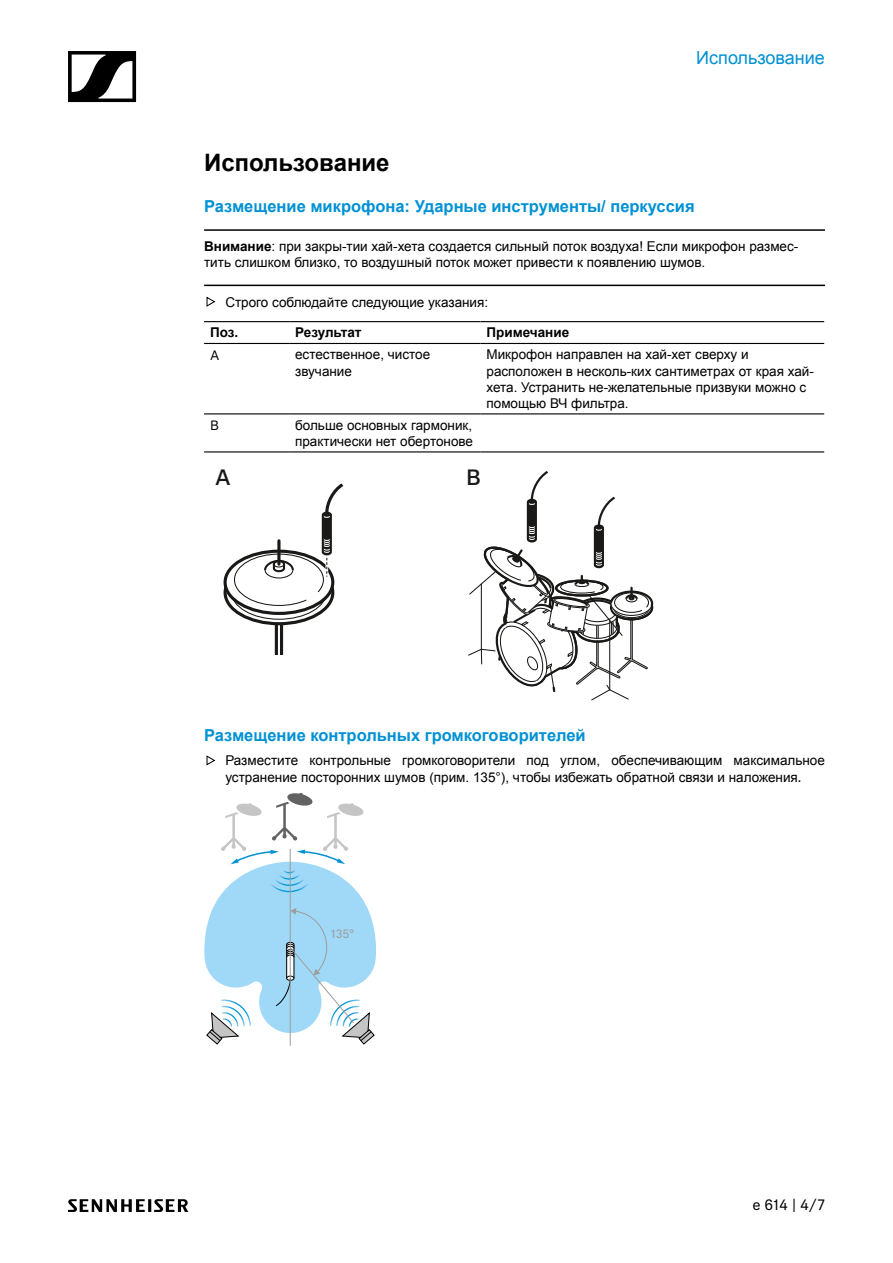
<style>
.page{position:relative;width:893px;height:1263px;background:#fff}
.page>*{position:absolute;margin:0;border:0;box-sizing:border-box;transform-origin:0 0}
.t1{font:700 24px "Arial";color:#000}
.t2{font:500 22.2px "Sennheiser Neue";color:#1a1918}
.t3{font:18px "Arial";color:#0091d4}
.t4{font:700 16.5px "Arial";color:#0091d4}
.t5{font:15px "Sennheiser Neue";color:#000}
.t6{font:13.5px/16.2px "Arial";color:#000}
.t7{font:700 13.5px "Arial";color:#000}
.t8{font:13.5px "Sennheiser Neue";color:#000}
.t9{font:12.15px "Sennheiser Neue";color:#9c9c9c}
.s1{font-weight:700}
.s2{font-family:"Sennheiser Neue"}
</style>
<div class="page">
<svg style="left:68px;top:51px;width:68px;height:51px"></svg>
<svg style="left:68px;top:1199px;width:120px;height:13px"></svg>
<hr style="left:204px;top:229px;width:621px;height:2px;background:#000">
<hr style="left:204px;top:285px;width:621px;height:1px;background:#000">
<svg style="left:206px;top:296px;width:9px;height:11px"></svg>
<hr style="left:204px;top:321px;width:85px;height:1px;background:#000">
<hr style="left:289px;top:321px;width:191px;height:1px;background:#000">
<hr style="left:480px;top:321px;width:344px;height:1px;background:#000">
<hr style="left:204px;top:343px;width:85px;height:1px;background:#000">
<hr style="left:289px;top:343px;width:191px;height:1px;background:#000">
<hr style="left:480px;top:343px;width:344px;height:1px;background:#000">
<hr style="left:204px;top:413px;width:85px;height:1px;background:#000">
<hr style="left:289px;top:413px;width:191px;height:1px;background:#000">
<hr style="left:480px;top:413px;width:344px;height:1px;background:#000">
<hr style="left:204px;top:451px;width:85px;height:1px;background:#000">
<hr style="left:289px;top:451px;width:191px;height:1px;background:#000">
<hr style="left:480px;top:451px;width:344px;height:1px;background:#000">
<div style="left:224px;top:560px;width:110px;height:65px;border:3px solid #1a1918;border-radius:50%"></div>
<svg style="left:225px;top:551px;width:108px;height:62px"></svg>
<div style="left:224px;top:550px;width:110px;height:65px;border:3px solid #1a1918;border-radius:50%"></div>
<hr style="left:280px;top:624px;width:3px;height:31px;background:#1a1918">
<hr style="left:275px;top:624px;width:3px;height:31px;background:#1a1918">
<svg style="left:233px;top:483px;width:111px;height:123px"></svg>
<svg style="left:468px;top:471px;width:186px;height:230px"></svg>
<svg style="left:206px;top:755px;width:9px;height:11px"></svg>
<hr style="left:290px;top:849px;width:1px;height:197px;background:#9c9c9c">
<svg style="left:204px;top:793px;width:172px;height:252px"></svg>
<h3 class="t3" style="left:696px;top:46px;width:130px">Использование</h3>
<h1 class="t1" style="left:204px;top:147px;width:187px">Использование</h1>
<p class="t4" style="left:204px;top:195px;width:492px">Размещение микрофона: Ударные инструменты/ перкуссия</p>
<p class="t6" style="left:204px;top:239px;width:596px"><span class="s1">Внимание</span>: при закры-тии хай-хета создается сильный поток воздуха! Если микрофон размес&shy;тить слишком близко, то воздушный поток может привести к появлению шумов.</p>
<p class="t6" style="left:225px;top:294px;width:264px">Строго соблюдайте следующие указания:</p>
<p class="t7" style="left:210px;top:324px;width:30px">Поз.</p>
<p class="t7" style="left:295px;top:324px;width:68px">Результат</p>
<p class="t7" style="left:486px;top:324px;width:84px">Примечание</p>
<p class="t8" style="left:210px;top:346px;width:11px">A</p>
<p class="t6" style="left:295px;top:347px;width:137px">естественное, чистое звучание</p>
<p class="t6" style="left:486px;top:347px;width:329px">Микрофон направлен на хай-хет сверху и расположен в несколь-ких сантиметрах от края хай&shy;хета. Устранить не-желательные призвуки можно с помощью ВЧ фильтра.</p>
<p class="t8" style="left:210px;top:416px;width:10px">B</p>
<p class="t6" style="left:295px;top:417px;width:179px">больше основных гармоник, практически нет обертонове</p>
<h2 class="t2" style="left:215px;top:462px;width:17px">A</h2>
<h2 class="t2" style="left:466px;top:462px;width:16px">B</h2>
<p class="t4" style="left:204px;top:724px;width:383px">Размещение контрольных громкоговорителей</p>
<p class="t6" style="left:225px;top:753px;width:601px">Разместите контрольные громкоговорители под углом, обеспечивающим максимальное устранение посторонних шумов (прим. 135°), чтобы избежать обратной связи и наложения<span class="s2">.</span></p>
<p class="t9" style="left:331px;top:926px;width:25px">135°</p>
<p class="t5" style="left:752px;top:1195px;width:74px">e 614 | 4/7</p>
</div>
